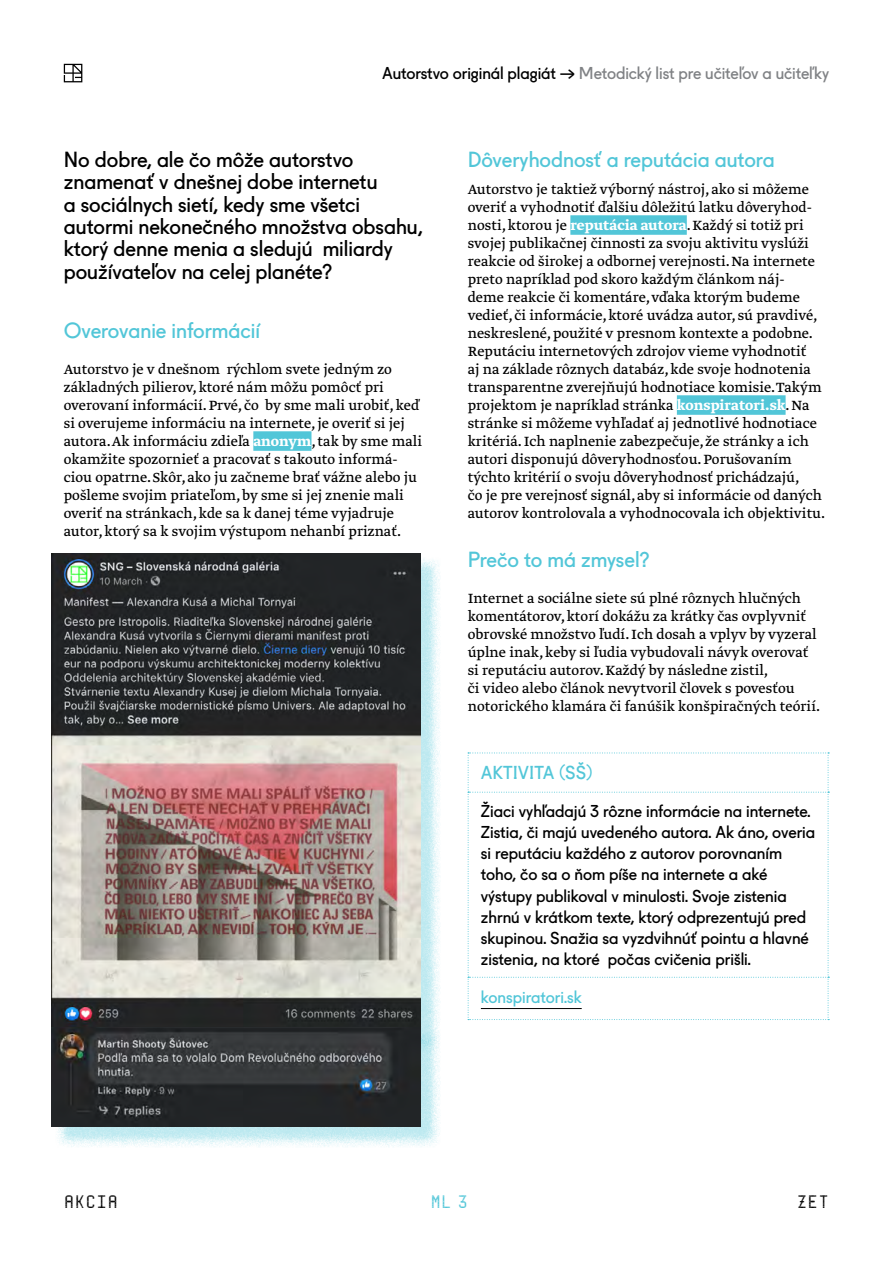
<style>
.page{position:relative;width:893px;height:1263px;background:#fff}
.page>*{position:absolute;margin:0;border:0;box-sizing:border-box;transform-origin:0 0}
.t1{font:21px/22.5px "Fugue";color:#000}
.t2{font:21px "Fugue";color:#52c6d8}
.t3{font:18px "Fugue";color:#52c6d8}
.t4{font:18px "Terminal One";letter-spacing:.015em;color:#000}
.t5{font:18px "Terminal One";color:#52c6d8}
.t6{font:16.5px/21px "Fugue";color:#000}
.t7{font:16.5px "Fugue";letter-spacing:-.005em;color:#808285}
.t8{font:16.5px "Fugue";color:#52c6d8}
.t9{font:15.75px/18px "Greta Text Regular Minus";color:#000}
.s1{font-family:"Greta Text Bold Minus";color:#fff}
</style>
<div class="page">
<div style="left:253px;top:431px;width:58px;height:20px;background:#52c6d8"></div>
<div style="left:570px;top:215px;width:117px;height:20px;background:#52c6d8"></div>
<div style="left:677px;top:395px;width:109px;height:20px;background:#52c6d8"></div>
<svg style="left:468px;top:753px;width:361px;height:267px"></svg>
<hr style="left:481px;top:1008px;width:101px;height:1px;background:#000">
<svg style="left:64px;top:64px;width:18px;height:18px"></svg>
<div style="left:55px;top:557px;width:386px;height:495px;background:#52c6d8;opacity:.4"></div>
<img style="left:51px;top:553px;width:369px;height:474px">
<div style="left:55px;top:1031px;width:386px;height:117px;background:#52c6d8;opacity:.4"></div>
<img style="left:51px;top:1027px;width:369px;height:100px">
<p class="t6" style="left:382px;top:61px;width:175px">Autorstvo originál plagiát</p>
<p class="t7" style="left:579px;top:60px;width:252px">Metodický list pre učiteľov a učiteľky</p>
<h1 class="t1" style="left:64px;top:146px;width:361px">No dobre, ale čo môže autorstvo znamenať v dnešnej dobe internetu<br>a sociálnych sietí, kedy sme všetci autormi nekonečného množstva obsahu, ktorý denne menia a sledujú miliardy používateľov na celej planéte?</h1>
<h1 class="t2" style="left:64px;top:313px;width:198px">Overovanie informácií</h1>
<p class="t9" style="left:64px;top:361px;width:360px">Autorstvo je v dnešnom rýchlom svete jedným zo základných pilierov, ktoré nám môžu pomôcť pri overovaní informácií. Prvé, čo by sme mali urobiť, keď si overujeme informáciu na internete, je overiť si jej autora. Ak informáciu zdieľa <span class="s1">anonym</span>, tak by sme mali okamžite spozornieť a pracovať s takouto informá&shy;ciou opatrne. Skôr, ako ju začneme brať vážne alebo ju pošleme svojim priateľom, by sme si jej znenie mali overiť na stránkach, kde sa k danej téme vyjadruje autor, ktorý sa k svojim výstupom nehanbí priznať.</p>
<h1 class="t2" style="left:468px;top:142px;width:308px">Dôveryhodnosť a reputácia autora</h1>
<p class="t9" style="left:468px;top:181px;width:359px">Autorstvo je taktiež výborný nástroj, ako si môžeme overiť a vyhodnotiť ďalšiu dôležitú latku dôveryhod&shy;nosti, ktorou je <span class="s1">reputácia autora</span>. Každý si totiž pri svojej publikačnej činnosti za svoju aktivitu vyslúži reakcie od širokej a odbornej verejnosti. Na internete preto napríklad pod skoro každým článkom náj-<br>deme reakcie či komentáre, vďaka ktorým budeme vedieť, či informácie, ktoré uvádza autor, sú pravdivé, neskreslené, použité v presnom kontexte a podobne.<br>Reputáciu internetových zdrojov vieme vyhodnotiť<br>aj na základe rôznych databáz, kde svoje hodnotenia transparentne zverejňujú hodnotiace komisie. Takým projektom je napríklad stránka <span class="s1">konspiratori.sk</span>. Na stránke si môžeme vyhľadať aj jednotlivé hodnotiace kritériá. Ich naplnenie zabezpečuje, že stránky a ich autori disponujú dôveryhodnosťou. Porušovaním týchto kritérií o svoju dôveryhodnosť prichádzajú,<br>čo je pre verejnosť signál, aby si informácie od daných autorov kontrolovala a vyhodnocovala ich objektivitu.</p>
<h1 class="t2" style="left:468px;top:543px;width:183px">Prečo to má zmysel?</h1>
<p class="t9" style="left:468px;top:590px;width:354px">Internet a sociálne siete sú plné rôznych hlučných komentátorov, ktorí dokážu za krátky čas ovplyvniť obrovské množstvo ľudí. Ich dosah a vplyv by vyzeral úplne inak, keby si ľudia vybudovali návyk overovať si reputáciu autorov. Každý by následne zistil,<br>či video alebo článok nevytvoril človek s povesťou notorického klamára či fanúšik konšpiračných teórií.</p>
<p class="t3" style="left:481px;top:759px;width:113px">AKTIVITA (SŠ)</p>
<p class="t6" style="left:481px;top:799px;width:336px">Žiaci vyhľadajú 3 rôzne informácie na internete.<br>Zistia, či majú uvedeného autora. Ak áno, overia si reputáciu každého z autorov porovnaním toho, čo sa o ňom píše na internete a aké výstupy publikoval v minulosti. Svoje zistenia zhrnú v krátkom texte, ktorý odprezentujú pred skupinou. Snažia sa vyzdvihnúť pointu a hlavné zistenia, na ktoré počas cvičenia prišli.</p>
<p class="t8" style="left:481px;top:983px;width:102px">konspiratori.sk</p>
<p class="t4" style="left:64px;top:1189px;width:56px">AKCIA</p>
<p class="t4" style="left:797px;top:1189px;width:34px">ZET</p>
<p class="t5" style="left:430px;top:1189px;width:39px">ML 3</p>
</div>
